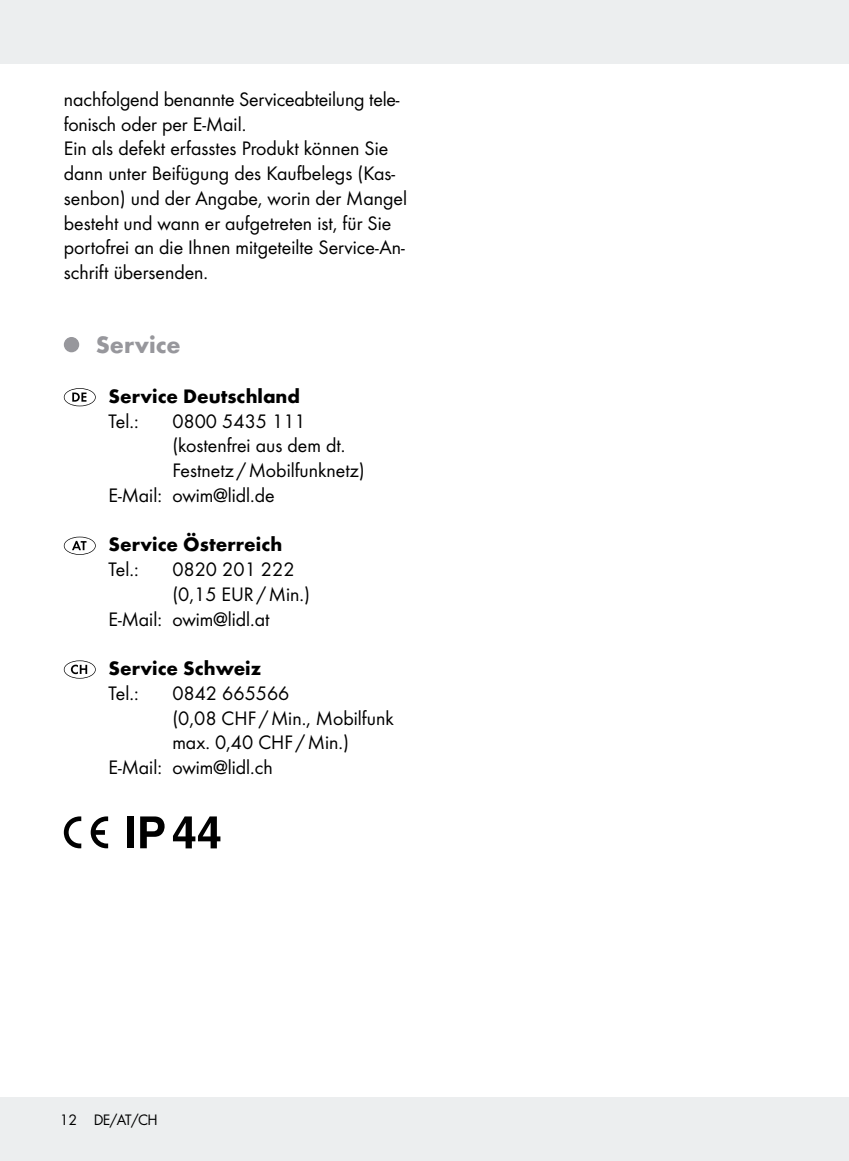
<style>
.page{position:relative;width:849px;height:1161px;background:#fff}
.page>*{position:absolute;margin:0;border:0;box-sizing:border-box;transform-origin:0 0}
.t1{font:700 24.75px "Futura";color:#97979c}
.t2{font:20.25px/24.8px "Futura Boo";color:#000}
.t3{font:700 20.25px "Futura";color:#000}
.t4{font:15.75px "Futura Boo";letter-spacing:-.03em;color:#000}
</style>
<div class="page">
<div style="left:0;top:0;width:848px;height:64px;background:#eceeef"></div>
<div style="left:0;top:1097px;width:848px;height:64px;background:#eceeef"></div>
<hr style="left:848px;top:0;width:1px;height:64px;background:#eceeef">
<div style="left:64px;top:337px;width:15px;height:15px;background:#97979c;border-radius:50%"></div>
<svg style="left:64px;top:388px;width:32px;height:18px"></svg>
<svg style="left:64px;top:537px;width:32px;height:18px"></svg>
<svg style="left:64px;top:660px;width:32px;height:19px"></svg>
<div style="left:127px;top:816px;width:7px;height:32px;background:#000"></div>
<svg style="left:140px;top:816px;width:24px;height:32px"></svg>
<svg style="left:173px;top:816px;width:47px;height:32px"></svg>
<svg style="left:64px;top:816px;width:17px;height:32px"></svg>
<svg style="left:91px;top:816px;width:17px;height:32px"></svg>
<p class="t2" style="left:64px;top:87px;width:344px">nachfolgend benannte Serviceabteilung tele&shy;fonisch oder per E-Mail.<br>Ein als defekt erfasstes Produkt können Sie dann unter Beifügung des Kaufbelegs (Kas&shy;senbon) und der Angabe, worin der Mangel besteht und wann er aufgetreten ist, für Sie portofrei an die Ihnen mitgeteilte Service-An&shy;schrift übersenden.</p>
<p class="t1" style="left:96px;top:330px;width:86px">Service</p>
<p class="t3" style="left:108px;top:383px;width:193px">Service Deutschland</p>
<p class="t2" style="left:108px;top:408px;width:32px">Tel.:</p>
<p class="t2" style="left:172px;top:408px;width:135px">0800 5435 111</p>
<p class="t2" style="left:172px;top:433px;width:175px">(kostenfrei aus dem dt.</p>
<p class="t2" style="left:172px;top:458px;width:194px">Festnetz /Mobilfunknetz)</p>
<p class="t2" style="left:108px;top:482px;width:168px">E-Mail: owim@lidl.de</p>
<p class="t3" style="left:108px;top:532px;width:175px">Service Österreich</p>
<p class="t2" style="left:108px;top:557px;width:32px">Tel.:</p>
<p class="t2" style="left:172px;top:557px;width:124px">0820 201 222</p>
<p class="t2" style="left:172px;top:581px;width:139px">(0,15 EUR /Min.)</p>
<p class="t2" style="left:108px;top:606px;width:162px">E-Mail: owim@lidl.at</p>
<p class="t3" style="left:108px;top:656px;width:154px">Service Schweiz</p>
<p class="t2" style="left:108px;top:680px;width:32px">Tel.:</p>
<p class="t2" style="left:172px;top:680px;width:119px">0842 665566</p>
<p class="t2" style="left:172px;top:705px;width:223px">(0,08 CHF /Min., Mobilfunk</p>
<p class="t2" style="left:172px;top:730px;width:178px">max. 0,40 CHF /Min.)</p>
<p class="t2" style="left:108px;top:755px;width:166px">E-Mail: owim@lidl.ch</p>
<p class="t4" style="left:60px;top:1111px;width:99px">12 DE/AT/CH</p>
</div>
